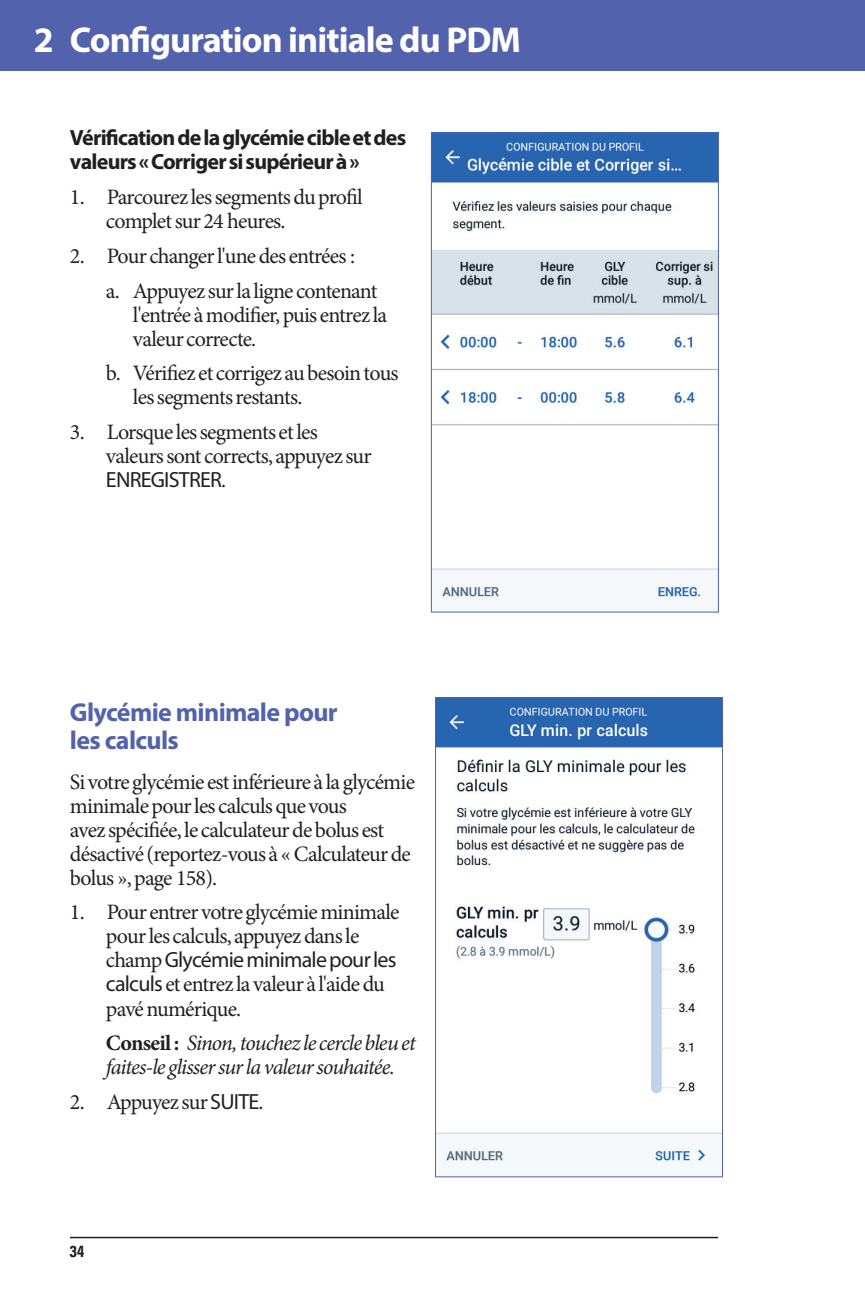
<style>
.page{position:relative;width:865px;height:1296px;background:#fff}
.page>*{position:absolute;margin:0;border:0;box-sizing:border-box;transform-origin:0 0}
.t1{font:700 36px "Myriad Pro";letter-spacing:-.025em;color:#fff}
.Head2{font:700 26px/28px "Myriad Pro";letter-spacing:-.025em;color:#5262ad}
.BodyText{font:22px/24px "Minion Pro";letter-spacing:-.035em;color:#231f20}
.t2{font:italic 22px/24px "Minion Pro";letter-spacing:-.045em;color:#231f20}
.Head3{font:700 22px/24px "Myriad Pro";letter-spacing:-.035em;color:#231f20}
.t3{font:700 condensed 16px "Univers";color:#231f20}
.s1{font-family:"Myriad Pro"}
.s2{font-weight:700;font-style:normal}
</style>
<div class="page">
<div style="left:0;top:0;width:843px;height:71px;background:#5262ad"></div>
<hr style="left:70px;top:1236px;width:648px;height:2px;background:#231f20">
<img style="left:433px;top:134px;width:284px;height:465px">
<div style="left:431px;top:132px;width:288px;height:480px;border:1px solid #5262ad"></div>
<img style="left:437px;top:699px;width:284px;height:464px">
<div style="left:435px;top:697px;width:288px;height:480px;border:1px solid #5262ad"></div>
<div style="left:843px;top:0;width:22px;height:71px;background:#5262ad"></div>
<h1 class="t1" style="left:34px;top:16px;width:488px">2 Configuration initiale du PDM</h1>
<p class="Head3" style="left:70px;top:125px;width:338px">Vérification de la glycémie cible et des valeurs « Corriger si supérieur à »</p>
<p class="BodyText" style="left:106px;top:185px;width:258px;text-indent:-36px">1. Parcourez les segments du profil complet sur 24 heures.</p>
<p class="BodyText" style="left:70px;top:244px;width:287px">2. Pour changer l'une des entrées :</p>
<p class="BodyText" style="left:133px;top:279px;width:256px;text-indent:-27px">a. Appuyez sur la ligne contenant l'entrée à modifier, puis entrez la valeur correcte.</p>
<p class="BodyText" style="left:133px;top:361px;width:267px;text-indent:-27px">b. Vérifiez et corrigez au besoin tous les segments restants.</p>
<p class="BodyText" style="left:106px;top:420px;width:267px;text-indent:-36px">3. Lorsque les segments et les valeurs sont corrects, appuyez sur<br><span class="s1">ENREGISTRER</span>.</p>
<p class="Head2" style="left:70px;top:697px;width:269px">Glycémie minimale pour les calculs</p>
<p class="BodyText" style="left:70px;top:769px;width:347px">Si votre glycémie est inférieure à la glycémie minimale pour les calculs que vous<br>avez spécifiée, le calculateur de bolus est désactivé (reportez-vous à « Calculateur de bolus », page 158).</p>
<p class="BodyText" style="left:106px;top:900px;width:295px;text-indent:-36px">1. Pour entrer votre glycémie minimale pour les calculs, appuyez dans le champ <span class="s1">Glycémie minimale pour les calculs</span> et entrez la valeur à l'aide du pavé numérique.</p>
<p class="t2" style="left:106px;top:1031px;width:311px"><span class="s2">Conseil :</span> Sinon, touchez le cercle bleu et faites-le glisser sur la valeur souhaitée.</p>
<p class="BodyText" style="left:70px;top:1090px;width:195px">2. Appuyez sur <span class="s1">SUITE</span>.</p>
<p class="t3" style="left:70px;top:1241px;width:16px">34</p>
</div>
